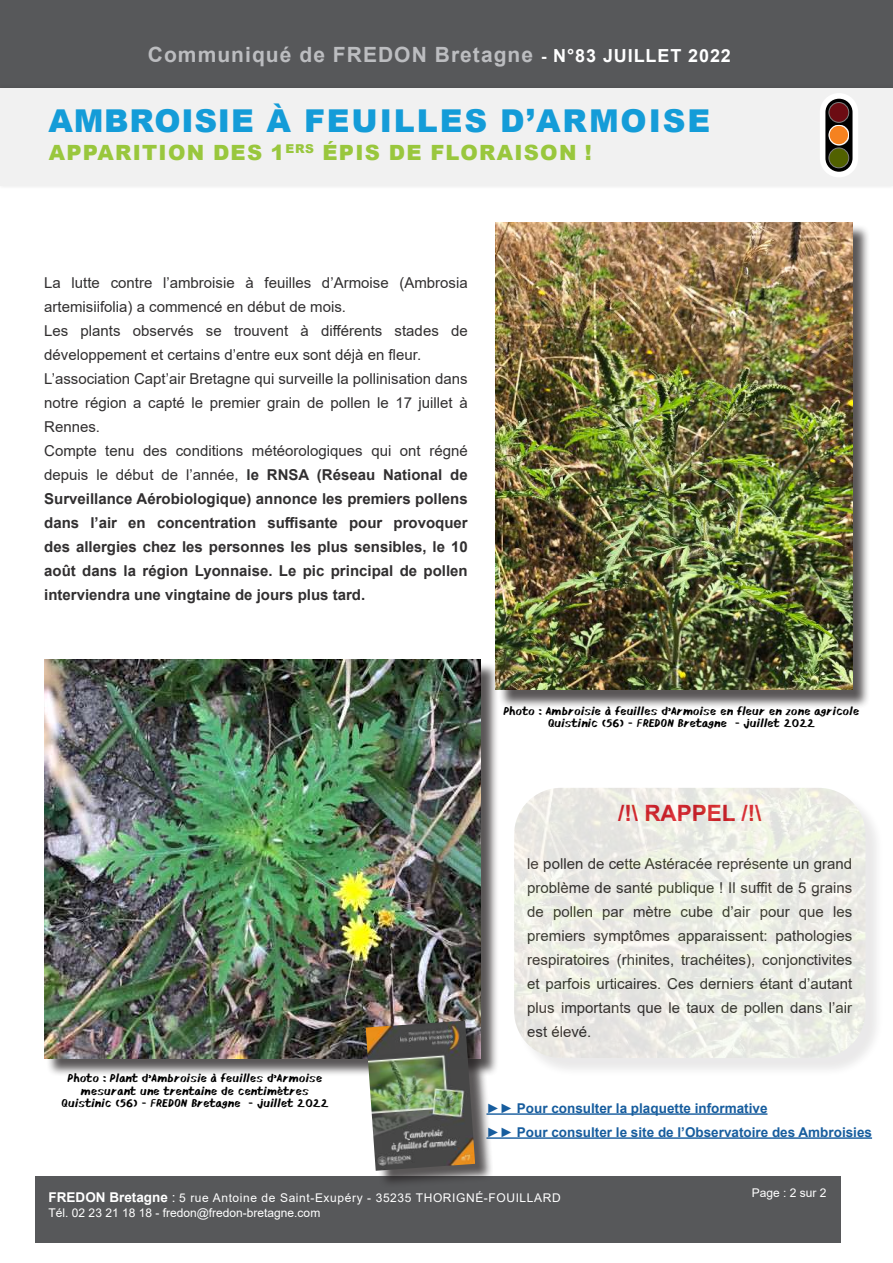
<style>
.page{position:relative;width:893px;height:1263px;background:#fff}
.page>*{position:absolute;margin:0;border:0;box-sizing:border-box;transform-origin:0 0}
.t1{font:900 31.5px "Arial";letter-spacing:.06em;color:#149cd8}
.t2{font:700 22.5px "Arial";color:#dc1e2d}
.t3{font:700 21px "Arial";letter-spacing:.05em;color:#bcbdc0}
.t4{font:900 21px "Arial";letter-spacing:.06em;color:#99c73d}
.t5{font:15px/24px "Arial";color:#312f30}
.t6{font:700 13.5px/24px "Arial";color:#175d9e}
.t7{font:12px/14.4px "Arial";letter-spacing:.05em;color:#fff}
.t8{font:10.5px/12.6px "Ardies";color:#000;text-align:center}
.s1{font-size:16.5px;color:#fff}
.s2{font-size:18px;color:#fff}
.s3{font-weight:700}
.s4{font-weight:700;font-size:13.5px}
.s5{font-size:13.5px}
</style>
<div class="page">
<div style="left:35px;top:1176px;width:806px;height:66px;background:#57585a"></div>
<div style="left:0;top:0;width:893px;height:87px;background:#57585a"></div>
<div style="left:0;top:83px;width:893px;height:107px;background:#231f20;opacity:.75"></div>
<div style="left:1px;top:88px;width:892px;height:97px;background:#f1f1f1"></div>
<div style="left:820px;top:93px;width:38px;height:84px;border:11px solid #fff;border-radius:14px"></div>
<svg style="left:825px;top:99px;width:27px;height:73px"></svg>
<div style="left:829px;top:125px;width:20px;height:20px;background:#fff;opacity:.75"></div>
<div style="left:829px;top:125px;width:19px;height:20px;background:#f58220;border-radius:50%"></div>
<div style="left:829px;top:125px;width:20px;height:20px;border:1px solid #fff;border-radius:50%"></div>
<svg style="left:829px;top:148px;width:20px;height:20px"></svg>
<div style="left:828px;top:148px;width:21px;height:20px;border:1px solid #fff;border-radius:50%"></div>
<svg style="left:829px;top:103px;width:20px;height:19px"></svg>
<div style="left:828px;top:102px;width:21px;height:21px;border:1px solid #fff;border-radius:50%"></div>
<div style="left:516px;top:790px;width:368px;height:287px;background:#231f20;opacity:.75"></div>
<img style="left:514px;top:788px;width:351px;height:270px">
<div style="left:498px;top:224px;width:373px;height:485px;background:#231f20;opacity:.75"></div>
<img style="left:496px;top:222px;width:356px;height:468px">
<div style="left:46px;top:662px;width:453px;height:415px;background:#231f20;opacity:.75"></div>
<img style="left:44px;top:660px;width:436px;height:398px">
<hr style="left:486px;top:1113px;width:281px;height:2px;background:#175d9e">
<hr style="left:486px;top:1137px;width:386px;height:2px;background:#175d9e">
<div style="left:368px;top:1023px;width:125px;height:166px;background:#231f20;opacity:.75"></div>
<img style="left:366px;top:1020px;width:109px;height:151px">
<h3 class="t3" style="left:148px;top:39px;width:585px">Communiqué de FREDON Bretagne <span class="s1">-</span> <span class="s2">N°83 JUILLET 2022</span></h3>
<h1 class="t1" style="left:48px;top:98px;width:663px">AMBROISIE À FEUILLES D’ARMOISE</h1>
<h3 class="t4" style="left:49px;top:138px;width:545px">APPARITION DES 1<sup>ERS</sup> ÉPIS DE FLORAISON !</h3>
<p class="t5" style="left:44px;top:271px;width:425px">La lutte contre l’ambroisie à feuilles d’Armoise (Ambrosia artemisiifolia) a commencé en début de mois.<br>Les plants observés se trouvent à différents stades de développement et certains d’entre eux sont déjà en fleur.<br>L’association Capt’air Bretagne qui surveille la pollinisation dans notre région a capté le premier grain de pollen le 17 juillet à Rennes.<br>Compte tenu des conditions météorologiques qui ont régné depuis le début de l’année, <span class="s3">le RNSA (Réseau National de Surveillance Aérobiologique) annonce les premiers pollens dans l’air en concentration suffisante pour provoquer des allergies chez les personnes les plus sensibles, le 10 août dans la région Lyonnaise. Le pic principal de pollen interviendra une vingtaine de jours plus tard.</span></p>
<p class="t8" style="left:61px;top:1072px;width:269px">Photo : Plant d'Ambroisie à feuilles d'Armoise mesurant une trentaine de centimètres<br>Quistinic (56) - FREDON Bretagne - juillet 2022</p>
<p class="t8" style="left:503px;top:705px;width:358px">Photo : Ambroisie à feuilles d'Armoise en fleur en zone agricole<br>Quistinic (56) - FREDON Bretagne - juillet 2022</p>
<h2 class="t2" style="left:618px;top:797px;width:145px">/!\ RAPPEL /!\</h2>
<p class="t5" style="left:527px;top:852px;width:326px;text-align:justify">le pollen de cette Astéracée représente un grand problème de santé publique ! Il suffit de 5 grains de pollen par mètre cube d’air pour que les premiers symptômes apparaissent: pathologies respiratoires (rhinites, trachéites), conjonctivites et parfois urticaires. Ces derniers étant d’autant plus importants que le taux de pollen dans l’air est élevé.</p>
<p class="t6" style="left:486px;top:1096px;width:387px">►► Pour consulter la plaquette informative<br>►► Pour consulter le site de l’Observatoire des Ambroisies</p>
<p class="t7" style="left:49px;top:1191px;width:514px"><span class="s4">FREDON Bretagne</span> <span class="s5">:</span> 5 rue Antoine de Saint-Exupéry - 35235 THORIGNÉ-FOUILLARD<br>Tél. 02 23 21 18 18 - fredon@fredon-bretagne.com</p>
<p class="t7" style="left:752px;top:1185px;width:76px">Page : 2 sur 2</p>
</div>
